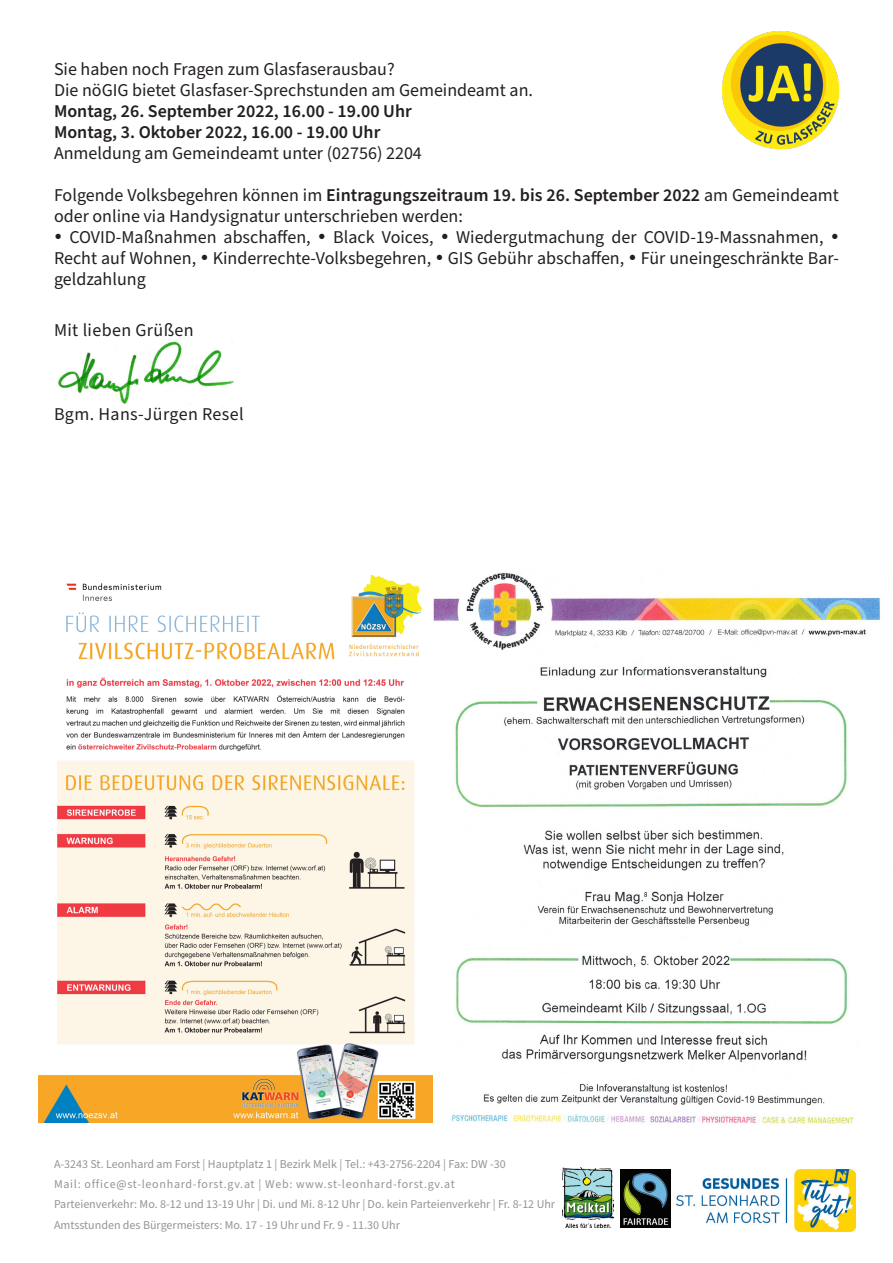
<style>
.page{position:relative;width:893px;height:1263px;background:#fff}
.page>*{position:absolute;margin:0;border:0;box-sizing:border-box;transform-origin:0 0}
.t1{font:18px/21px "Source Sans Pro";color:#231f20}
.t2{font:600 18px "Source Sans Pro";color:#231f20}
.t3{font:18px "Source Sans Pro";letter-spacing:.02em;color:#231f20}
.t4{font:12px "Source Sans Pro";color:#939598}
.t5{font:12px "Source Sans Pro";letter-spacing:.06em;color:#939598}
.s1{font-weight:600}
</style>
<div class="page">
<img style="left:563px;top:1167px;width:51px;height:61px">
<img style="left:620px;top:1170px;width:50px;height:58px">
<img style="left:677px;top:1170px;width:178px;height:61px">
<img style="left:38px;top:575px;width:394px;height:547px">
<img style="left:483px;top:1034px;width:342px;height:72px">
<img style="left:452px;top:1114px;width:402px;height:10px">
<img style="left:455px;top:696px;width:392px;height:328px">
<img style="left:433px;top:573px;width:447px;height:106px">
<img style="left:58px;top:341px;width:176px;height:63px">
<img style="left:722px;top:32px;width:117px;height:117px">
<p class="t1" style="left:54px;top:59px;width:342px">Sie haben noch Fragen zum Glasfaserausbau?</p>
<p class="t1" style="left:54px;top:80px;width:480px">Die nöGIG bietet Glasfaser-Sprechstunden am Gemeindeamt an.</p>
<p class="t2" style="left:54px;top:99px;width:359px">Montag, 26. September 2022, 16.00 - 19.00 Uhr</p>
<p class="t2" style="left:54px;top:120px;width:328px">Montag, 3. Oktober 2022, 16.00 - 19.00 Uhr</p>
<p class="t1" style="left:54px;top:143px;width:369px">Anmeldung am Gemeindeamt unter (02756) 2204</p>
<p class="t1" style="left:54px;top:185px;width:786px">Folgende Volksbegehren können im <span class="s1">Eintragungszeitraum 19. bis 26. September 2022</span> am Gemeindeamt oder online via Handysignatur unterschrieben werden:</p>
<p class="t1" style="left:54px;top:227px;width:786px;text-align:justify">• COVID-Maßnahmen abschaffen, • Black Voices, • Wiedergutmachung der COVID-19-Massnahmen, • Recht auf Wohnen, • Kinderrechte-Volksbegehren, • GIS Gebühr abschaffen, • Für uneingeschränkte Bar&shy;geldzahlung</p>
<p class="t3" style="left:54px;top:318px;width:141px">Mit lieben Grüßen</p>
<p class="t3" style="left:54px;top:402px;width:191px">Bgm. Hans-Jürgen Resel</p>
<p class="t4" style="left:54px;top:1156px;width:453px">A-3243 St. Leonhard am Forst | Hauptplatz 1 | Bezirk Melk | Tel.: +43-2756-2204 | Fax: DW -30</p>
<p class="t5" style="left:54px;top:1176px;width:402px">Mail: office@st-leonhard-forst.gv.at | Web: www.st-leonhard-forst.gv.at</p>
<p class="t4" style="left:54px;top:1196px;width:503px">Parteienverkehr: Mo. 8-12 und 13-19 Uhr | Di. und Mi. 8-12 Uhr | Do. kein Parteienverkehr | Fr. 8-12 Uhr</p>
<p class="t4" style="left:54px;top:1217px;width:347px">Amtsstunden des Bürgermeisters: Mo. 17 - 19 Uhr und Fr. 9 - 11.30 Uhr</p>
</div>
